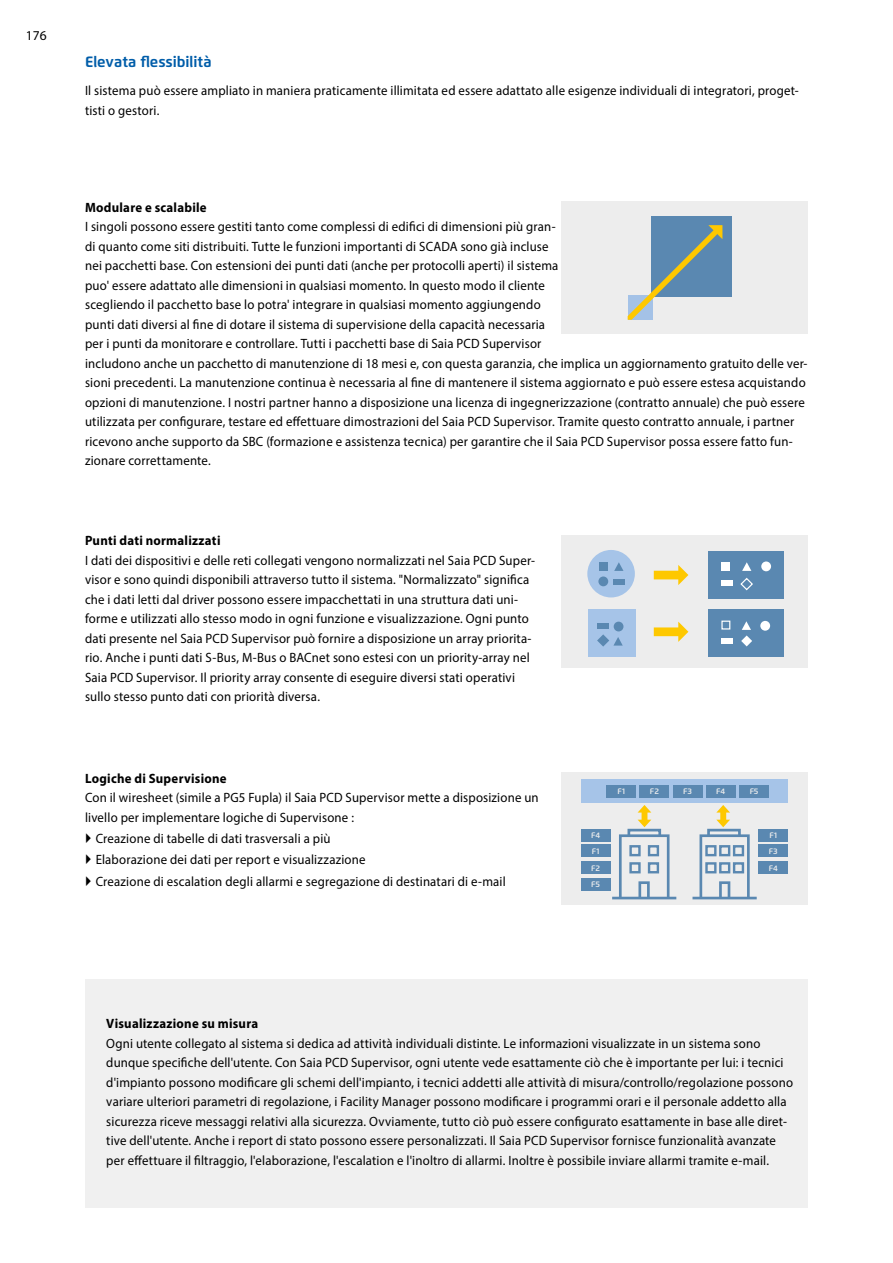
<style>
.page{position:relative;width:893px;height:1263px;background:#fff}
.page>*{position:absolute;margin:0;border:0;box-sizing:border-box;transform-origin:0 0}
.Headline_Flexo_bold{font:700 15px "Flexo";color:#005da9}
.Grundtext__regular_9{font:13.5px/19.5px "Myriad Pro";letter-spacing:.015em;color:#000;scale:.95 1}
.Grundtext__bold__9_1{font:700 13.5px "Myriad Pro";letter-spacing:.02em;color:#000;scale:.95 1}
.Grundtext__regular_9-2{font:13.5px "Myriad Pro";letter-spacing:.015em;color:#000}
.lauftext{font:600 8.1px "Flexo";letter-spacing:.015em;color:#ededed}
</style>
<div class="page">
<div style="left:561px;top:772px;width:247px;height:133px;background:#ededed"></div>
<div style="left:699px;top:834px;width:51px;height:65px;border:3px solid #5a88b1"></div>
<hr style="left:692px;top:897px;width:65px;height:2px;background:#5a88b1">
<div style="left:719px;top:881px;width:11px;height:18px;border:3px solid #5a88b1"></div>
<div style="left:705px;top:845px;width:11px;height:11px;border:2px solid #5a88b1"></div>
<div style="left:733px;top:845px;width:11px;height:11px;border:2px solid #5a88b1"></div>
<div style="left:705px;top:862px;width:11px;height:11px;border:2px solid #5a88b1"></div>
<div style="left:733px;top:862px;width:11px;height:11px;border:2px solid #5a88b1"></div>
<hr style="left:612px;top:897px;width:64px;height:2px;background:#5a88b1">
<div style="left:629px;top:845px;width:12px;height:11px;border:2px solid #5a88b1"></div>
<div style="left:629px;top:862px;width:12px;height:11px;border:2px solid #5a88b1"></div>
<div style="left:619px;top:834px;width:50px;height:65px;border:3px solid #5a88b1"></div>
<div style="left:719px;top:845px;width:11px;height:11px;border:2px solid #5a88b1"></div>
<div style="left:719px;top:862px;width:11px;height:11px;border:2px solid #5a88b1"></div>
<div style="left:638px;top:881px;width:12px;height:18px;border:3px solid #5a88b1"></div>
<div style="left:648px;top:862px;width:11px;height:11px;border:2px solid #5a88b1"></div>
<div style="left:648px;top:845px;width:11px;height:11px;border:2px solid #5a88b1"></div>
<div style="left:581px;top:780px;width:207px;height:23px;background:#a6c4e8"></div>
<div style="left:759px;top:829px;width:29px;height:12px;background:#5a88b1"></div>
<div style="left:759px;top:844px;width:29px;height:13px;background:#5a88b1"></div>
<div style="left:759px;top:861px;width:29px;height:13px;background:#5a88b1"></div>
<div style="left:607px;top:785px;width:29px;height:12px;background:#5a88b1"></div>
<div style="left:640px;top:785px;width:29px;height:12px;background:#5a88b1"></div>
<div style="left:673px;top:785px;width:29px;height:12px;background:#5a88b1"></div>
<div style="left:706px;top:785px;width:29px;height:12px;background:#5a88b1"></div>
<div style="left:739px;top:785px;width:30px;height:12px;background:#5a88b1"></div>
<div style="left:581px;top:829px;width:29px;height:12px;background:#5a88b1"></div>
<div style="left:581px;top:844px;width:29px;height:13px;background:#5a88b1"></div>
<div style="left:581px;top:861px;width:29px;height:13px;background:#5a88b1"></div>
<div style="left:581px;top:878px;width:29px;height:13px;background:#5a88b1"></div>
<svg style="left:626px;top:805px;width:36px;height:33px"></svg>
<svg style="left:706px;top:805px;width:36px;height:33px"></svg>
<div style="left:561px;top:535px;width:247px;height:133px;background:#ededed"></div>
<div style="left:588px;top:609px;width:47px;height:48px;background:#a6c4e8"></div>
<div style="left:587px;top:550px;width:48px;height:47px;background:#a6c4e8;border-radius:50%"></div>
<div style="left:708px;top:609px;width:76px;height:48px;background:#5a88b1"></div>
<div style="left:708px;top:551px;width:76px;height:47px;background:#5a88b1"></div>
<svg style="left:654px;top:622px;width:34px;height:20px"></svg>
<svg style="left:654px;top:565px;width:34px;height:20px"></svg>
<div style="left:599px;top:562px;width:8px;height:9px;background:#5a88b1"></div>
<div style="left:598px;top:576px;width:10px;height:10px;background:#5a88b1;border-radius:50%"></div>
<svg style="left:614px;top:562px;width:9px;height:9px"></svg>
<div style="left:613px;top:580px;width:11px;height:5px;background:#5a88b1"></div>
<div style="left:614px;top:622px;width:9px;height:9px;background:#5a88b1;border-radius:50%"></div>
<svg style="left:597px;top:634px;width:26px;height:13px"></svg>
<div style="left:597px;top:623px;width:12px;height:5px;background:#5a88b1"></div>
<div style="left:721px;top:562px;width:9px;height:9px;background:#fff"></div>
<div style="left:761px;top:561px;width:10px;height:10px;background:#fff;border-radius:50%"></div>
<svg style="left:742px;top:562px;width:9px;height:9px"></svg>
<div style="left:722px;top:581px;width:11px;height:5px;background:#fff"></div>
<div style="left:760px;top:621px;width:10px;height:10px;background:#fff;border-radius:50%"></div>
<div style="left:721px;top:639px;width:11px;height:5px;background:#fff"></div>
<svg style="left:740px;top:577px;width:13px;height:14px"></svg>
<div style="left:721px;top:621px;width:9px;height:8px;background:#5a88b1;border:1px solid #fff"></div>
<svg style="left:741px;top:621px;width:11px;height:25px"></svg>
<div style="left:85px;top:979px;width:723px;height:229px;background:#f0f0f0"></div>
<div style="left:561px;top:202px;width:247px;height:132px;background:#ededed"></div>
<div style="left:651px;top:216px;width:80px;height:80px;background:#5a88b1"></div>
<svg style="left:628px;top:225px;width:94px;height:95px"></svg>
<p class="Grundtext__regular_9-2" style="left:26px;top:27px;width:22px">176</p>
<p class="Headline_Flexo_bold" style="left:85px;top:53px;width:128px">Elevata flessibilità</p>
<p class="Grundtext__regular_9" style="left:85px;top:81px;width:753px">Il sistema può essere ampliato in maniera praticamente illimitata ed essere adattato alle esigenze individuali di integratori, proget&shy;tisti o gestori.</p>
<p class="Grundtext__bold__9_1" style="left:85px;top:198px;width:130px">Modulare e scalabile</p>
<p class="Grundtext__regular_9" style="left:85px;top:217px;width:762px">I singoli possono essere gestiti tanto come complessi di edifici di dimensioni più gran-<br>di quanto come siti distribuiti. Tutte le funzioni importanti di SCADA sono già incluse<br>nei pacchetti base. Con estensioni dei punti dati (anche per protocolli aperti) il sistema<br>puo' essere adattato alle dimensioni in qualsiasi momento. In questo modo il cliente<br>scegliendo il pacchetto base lo potra' integrare in qualsiasi momento aggiungendo<br>punti dati diversi al fine di dotare il sistema di supervisione della capacità necessaria<br>per i punti da monitorare e controllare. Tutti i pacchetti base di Saia PCD Supervisor<br>includono anche un pacchetto di manutenzione di 18 mesi e, con questa garanzia, che implica un aggiornamento gratuito delle ver&shy;sioni precedenti. La manutenzione continua è necessaria al fine di mantenere il sistema aggiornato e può essere estesa acquistando opzioni di manutenzione. I nostri partner hanno a disposizione una licenza di ingegnerizzazione (contratto annuale) che può essere utilizzata per configurare, testare ed effettuare dimostrazioni del Saia PCD Supervisor. Tramite questo contratto annuale, i partner ricevono anche supporto da SBC (formazione e assistenza tecnica) per garantire che il Saia PCD Supervisor possa essere fatto fun&shy;zionare correttamente.</p>
<p class="Grundtext__bold__9_1" style="left:85px;top:532px;width:144px">Punti dati normalizzati</p>
<p class="Grundtext__regular_9" style="left:85px;top:550px;width:475px">I dati dei dispositivi e delle reti collegati vengono normalizzati nel Saia PCD Super&shy;visor e sono quindi disponibili attraverso tutto il sistema. "Normalizzato" significa che i dati letti dal driver possono essere impacchettati in una struttura dati uni&shy;forme e utilizzati allo stesso modo in ogni funzione e visualizzazione. Ogni punto dati presente nel Saia PCD Supervisor può fornire a disposizione un array priorita&shy;rio. Anche i punti dati S-Bus, M-Bus o BACnet sono estesi con un priority-array nel Saia PCD Supervisor. Il priority array consente di eseguire diversi stati operativi sullo stesso punto dati con priorità diversa.</p>
<p class="Grundtext__bold__9_1" style="left:85px;top:769px;width:151px">Logiche di Supervisione</p>
<p class="Grundtext__regular_9" style="left:85px;top:788px;width:479px">Con il wiresheet (simile a PG5 Fupla) il Saia PCD Supervisor mette a disposizione un livello per implementare logiche di Supervisone :</p>
<p class="Grundtext__regular_9" style="left:96px;top:828px;width:249px">Creazione di tabelle di dati trasversali a più</p>
<p class="Grundtext__regular_9" style="left:96px;top:850px;width:286px">Elaborazione dei dati per report e visualizzazione</p>
<p class="Grundtext__regular_9" style="left:96px;top:871px;width:433px">Creazione di escalation degli allarmi e segregazione di destinatari di e-mail</p>
<p class="lauftext" style="left:591px;top:830px;width:11px">F4</p>
<p class="lauftext" style="left:592px;top:846px;width:9px">F1</p>
<p class="lauftext" style="left:591px;top:863px;width:10px">F2</p>
<p class="lauftext" style="left:591px;top:880px;width:10px">F5</p>
<p class="lauftext" style="left:617px;top:787px;width:9px">F1</p>
<p class="lauftext" style="left:650px;top:787px;width:10px">F2</p>
<p class="lauftext" style="left:683px;top:787px;width:10px">F3</p>
<p class="lauftext" style="left:716px;top:787px;width:11px">F4</p>
<p class="lauftext" style="left:750px;top:787px;width:10px">F5</p>
<p class="lauftext" style="left:769px;top:830px;width:9px">F1</p>
<p class="lauftext" style="left:769px;top:846px;width:10px">F3</p>
<p class="lauftext" style="left:769px;top:863px;width:11px">F4</p>
<p class="Grundtext__bold__9_1" style="left:106px;top:1015px;width:161px">Visualizzazione su misura</p>
<p class="Grundtext__regular_9" style="left:106px;top:1033px;width:724px">Ogni utente collegato al sistema si dedica ad attività individuali distinte. Le informazioni visualizzate in un sistema sono dunque specifiche dell'utente. Con Saia PCD Supervisor, ogni utente vede esattamente ciò che è importante per lui: i tecnici d'impianto possono modificare gli schemi dell'impianto, i tecnici addetti alle attività di misura/controllo/regolazione possono variare ulteriori parametri di regolazione, i Facility Manager possono modificare i programmi orari e il personale addetto alla sicurezza riceve messaggi relativi alla sicurezza. Ovviamente, tutto ciò può essere configurato esattamente in base alle diret&shy;tive dell'utente. Anche i report di stato possono essere personalizzati. Il Saia PCD Supervisor fornisce funzionalità avanzate per effettuare il filtraggio, l'elaborazione, l'escalation e l'inoltro di allarmi. Inoltre è possibile inviare allarmi tramite e-mail.</p>
</div>
